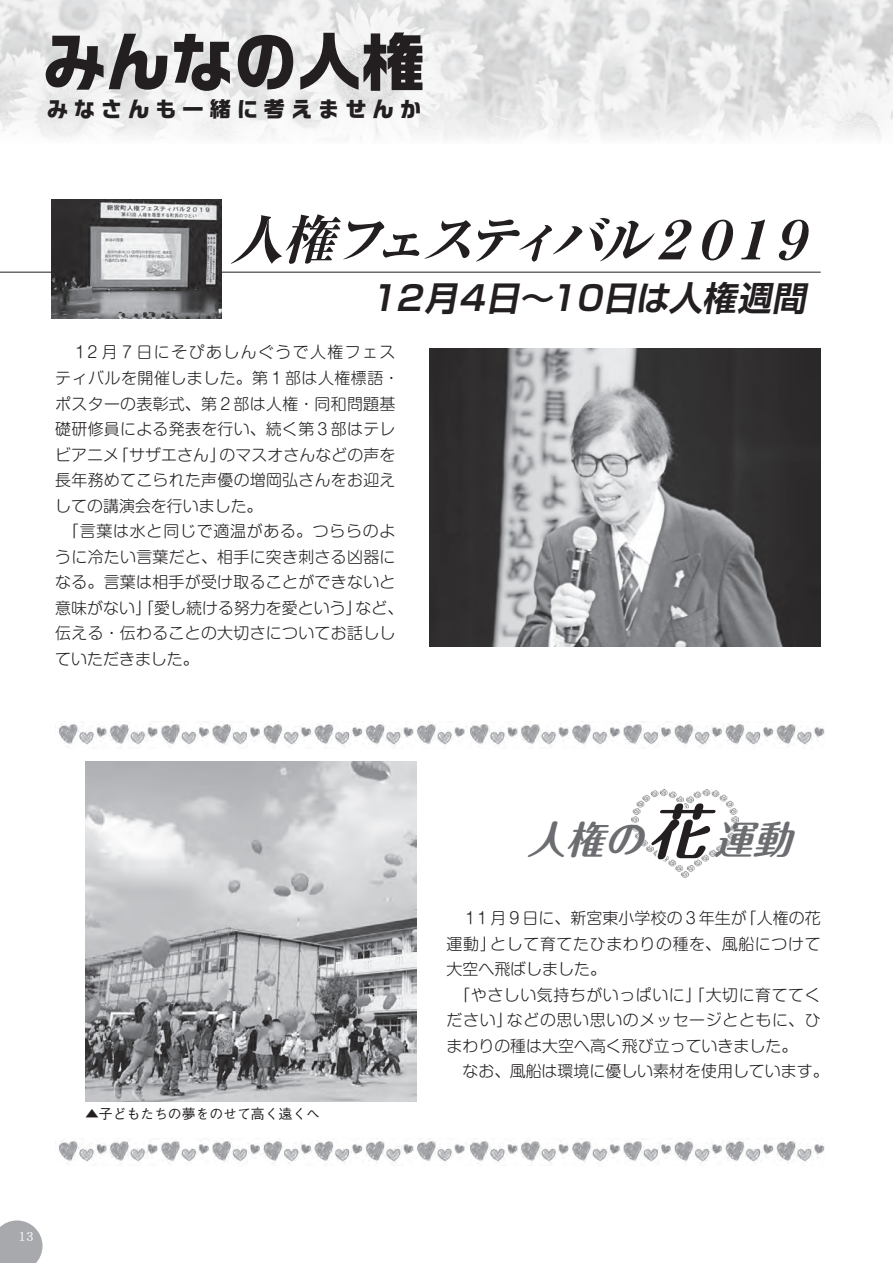
<style>
.page{position:relative;width:893px;height:1263px;background:#fff}
.page>*{position:absolute;margin:0;border:0;box-sizing:border-box;transform-origin:0 0}
.t1{font:700 63.75px "Ro G San Srf Std";color:#231f20}
.t2{font:italic 800 53.1px "Ryumin Pr 5";color:#231f20}
.t3{font:italic 700 38.25px "Maru Fo Pro";color:#6c6d70}
.t4{font:italic 700 34.05px "Shin Go Pr 5 De";color:#231f20}
.t5{font:700 21.3px "Ro G San Srf Std";letter-spacing:.275em;color:#231f20}
.t6{font:300 15.9px/25.5px "Shin M Go Pro";letter-spacing:.02em;color:#231f20}
.t7{font:500 13.8px "Gothic BBB Pr 5";color:#231f20}
.t8{font:13.8px "DFHS Mincho Std W3";color:#fff}
.s1{font-size:59.55px;color:#fff}
</style>
<div class="page">
<img style="left:0;top:0;width:893px;height:139px">
<img style="left:631px;top:789px;width:107px;height:89px">
<img style="left:58px;top:1138px;width:767px;height:26px">
<img style="left:58px;top:721px;width:767px;height:26px">
<img style="left:85px;top:761px;width:332px;height:340px">
<hr style="left:0;top:272px;width:821px;height:1px;background:#231f20">
<img style="left:429px;top:349px;width:392px;height:297px">
<img style="left:51px;top:200px;width:170px;height:119px">
<svg style="left:0;top:1220px;width:43px;height:43px;background:#b3b4b8"></svg>
<hr style="left:892px;top:0;width:1px;height:100px;background:#a8a9ad">
<svg style="left:892px;top:0;width:1px;height:23px"></svg>
<h1 class="t1" style="left:43px;top:18px;width:384px">みんなの人権</h1>
<h3 class="t5" style="left:47px;top:94px;width:376px">みなさんも一緒に考えませんか</h3>
<h2 class="t2" style="left:230px;top:198px;width:608px">人権フェスティバル２０１９</h2>
<h3 class="t4" style="left:366px;top:270px;width:450px">１２月４日～１０日は人権週間</h3>
<p class="t6" style="left:55px;top:338px;width:350px">　１２月７日にそぴあしんぐうで人権フェスティバルを開催しました。第１部は人権標語・ポスターの表彰式、第２部は人権・同和問題基礎研修員による発表を行い、続く第３部はテレビアニメ「サザエさん」のマスオさんなどの声を長年務めてこられた声優の増岡弘さんをお迎えしての講演会を行いました。<br>　「言葉は水と同じで適温がある。つららのように冷たい言葉だと、相手に突き刺さる凶器になる。言葉は相手が受け取ることができないと意味がない」「愛し続ける努力を愛という」など、伝える・伝わることの大切さについてお話ししていただきました。</p>
<p class="t8" style="left:19px;top:1228px;width:17px">13</p>
<p class="t7" style="left:85px;top:1103px;width:236px">▲子どもたちの夢をのせて高く遠くへ</p>
<h3 class="t3" style="left:528px;top:809px;width:279px">人権の<span class="s1">花</span>運動</h3>
<p class="t6" style="left:446px;top:903px;width:384px">　１１月９日に、新宮東小学校の３年生が「人権の花運動」として育てたひまわりの種を、風船につけて大空へ飛ばしました。<br>　「やさしい気持ちがいっぱいに」「大切に育ててください」などの思い思いのメッセージとともに、ひまわりの種は大空へ高く飛び立っていきました。<br>　なお、風船は環境に優しい素材を使用しています。</p>
</div>
